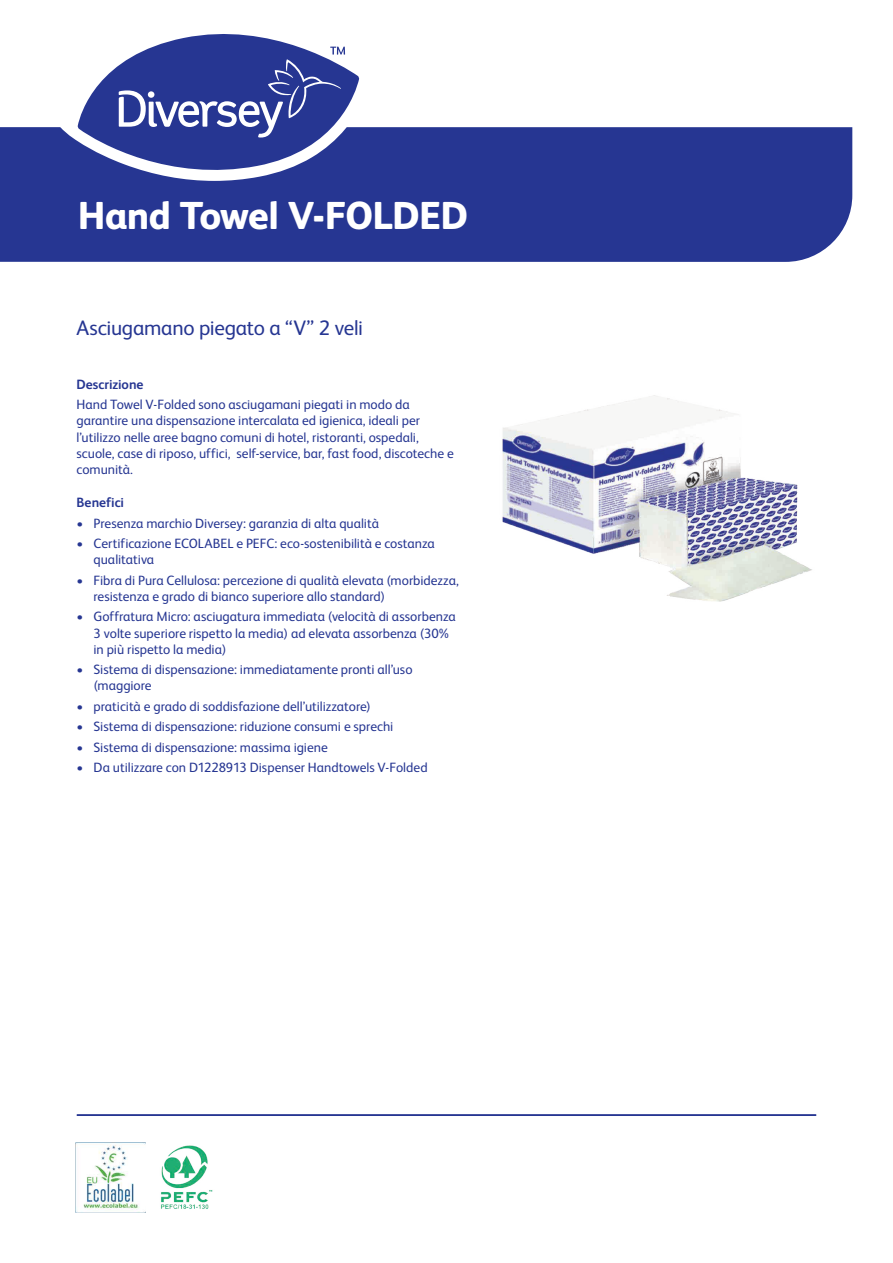
<style>
.page{position:relative;width:893px;height:1263px;background:#fff}
.page>*{position:absolute;margin:0;border:0;box-sizing:border-box;transform-origin:0 0}
.t1{font:800 39px "FS Albert Pro";letter-spacing:-.02em;color:#fff}
.Product_Description{font:21px "FS Albert Pro";letter-spacing:-.015em;color:#263692}
.Maintext{font:13.5px/16.2px "FS Albert Pro";letter-spacing:-.005em;color:#263692}
.Subheads{font:700 13.5px "FS Albert Pro";letter-spacing:-.005em;color:#263692}
</style>
<div class="page">
<div style="left:0;top:127px;width:852px;height:135px;background:#263692"></div>
<img style="left:502px;top:395px;width:310px;height:207px">
<hr style="left:77px;top:1114px;width:739px;height:2px;background:#263692">
<img style="left:76px;top:1143px;width:69px;height:69px">
<img style="left:161px;top:1145px;width:52px;height:64px">
<svg style="left:58px;top:78px;width:316px;height:103px"></svg>
<svg style="left:78px;top:34px;width:281px;height:148px;fill:#263692"></svg>
<svg style="left:119px;top:47px;width:226px;height:91px"></svg>
<p class="t1" style="left:78px;top:185px;width:392px">Hand Towel V-FOLDED</p>
<p class="Product_Description" style="left:77px;top:313px;width:288px">Asciugamano piegato a “V” 2 veli</p>
<p class="Subheads" style="left:77px;top:375px;width:69px">Descrizione</p>
<p class="Maintext" style="left:77px;top:395px;width:379px">Hand Towel V-Folded sono asciugamani piegati in modo da garantire una dispensazione intercalata ed igienica, ideali per l’utilizzo nelle aree bagno comuni di hotel, ristoranti, ospedali, scuole, case di riposo, uffici, self-service, bar, fast food, discoteche e comunità.</p>
<p class="Subheads" style="left:77px;top:493px;width:49px">Benefici</p>
<p class="Maintext" style="left:77px;top:514px;width:304px">• Presenza marchio Diversey: garanzia di alta qualità</p>
<p class="Maintext" style="left:94px;top:534px;width:343px;text-indent:-17px">• Certificazione ECOLABEL e PEFC: eco-sostenibilità e costanza qualitativa</p>
<p class="Maintext" style="left:94px;top:571px;width:367px;text-indent:-17px">• Fibra di Pura Cellulosa: percezione di qualità elevata (morbidezza, resistenza e grado di bianco superiore allo standard)</p>
<p class="Maintext" style="left:94px;top:608px;width:364px;text-indent:-17px">• Goffratura Micro: asciugatura immediata (velocità di assorbenza<br>3 volte superiore rispetto la media) ad elevata assorbenza (30% in più rispetto la media)</p>
<p class="Maintext" style="left:94px;top:660px;width:321px;text-indent:-17px">• Sistema di dispensazione: immediatamente pronti all’uso (maggiore</p>
<p class="Maintext" style="left:77px;top:697px;width:296px">• praticità e grado di soddisfazione dell’utilizzatore)</p>
<p class="Maintext" style="left:77px;top:718px;width:318px">• Sistema di dispensazione: riduzione consumi e sprechi</p>
<p class="Maintext" style="left:77px;top:738px;width:253px">• Sistema di dispensazione: massima igiene</p>
<p class="Maintext" style="left:77px;top:758px;width:353px">• Da utilizzare con D1228913 Dispenser Handtowels V-Folded</p>
</div>
